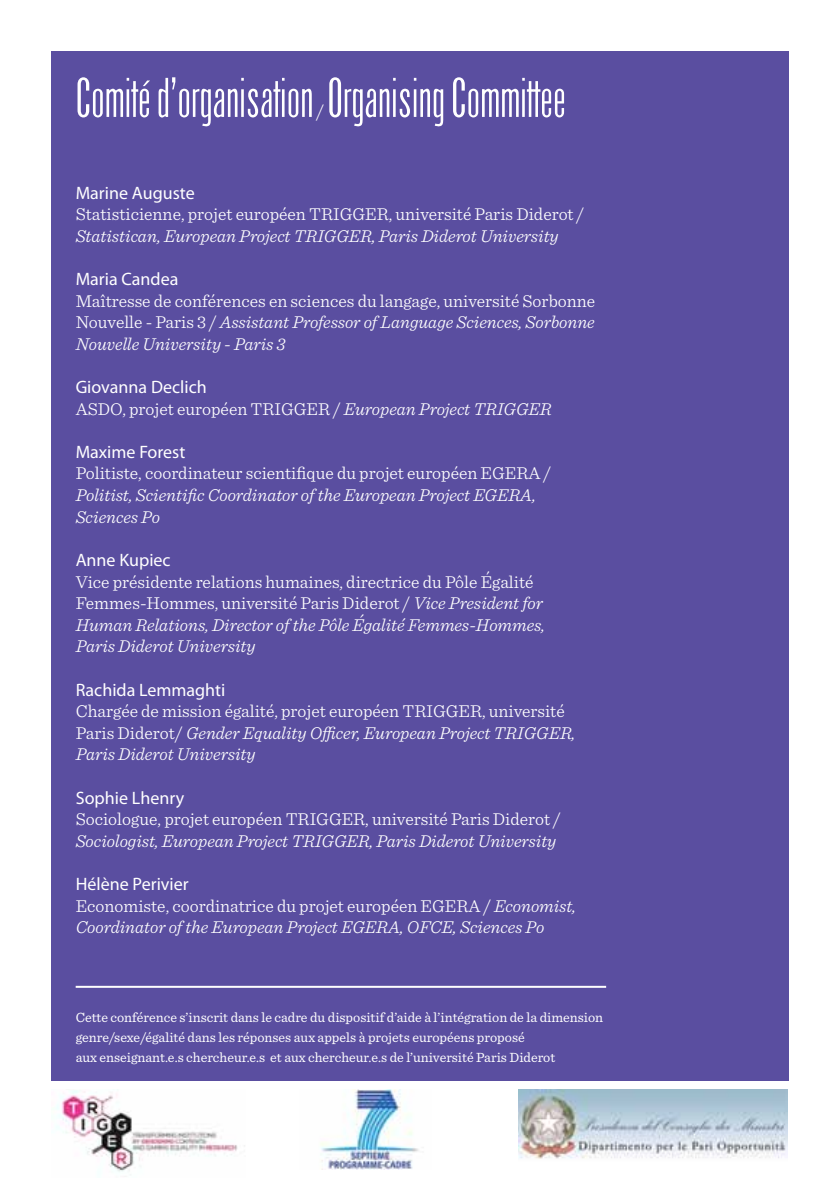
<style>
.page{position:relative;width:840px;height:1191px;background:#fff}
.page>*{position:absolute;margin:0;border:0;box-sizing:border-box;transform-origin:0 0}
.t1{font:50px "Arizona";color:#fff}
.t2{font:300 18px/21.6px "Sentinel";color:#fff}
.t3{font:italic 300 18px/21.6px "Sentinel";color:#fff}
.t4{font:18px "Myriad Pro";color:#fff}
.t5{font:14px/20px "Sentinel";color:#fff}
.s1{font-style:italic}
.s2{font-style:normal}
</style>
<div class="page">
<div style="left:51px;top:51px;width:737px;height:1030px;background:#5a4ea0"></div>
<img style="left:518px;top:1089px;width:268px;height:70px">
<img style="left:320px;top:1089px;width:99px;height:80px">
<img style="left:56px;top:1089px;width:189px;height:83px">
<hr style="left:76px;top:985px;width:529px;height:2px;background:#fff">
<h1 class="t1" style="left:76px;top:68px;width:491px">Comité d’organisation Organising Committee</h1>
<p class="t2" style="left:317px;top:99px;width:9px">/</p>
<p class="t4" style="left:76px;top:181px;width:120px">Marine Auguste</p>
<p class="t2" style="left:76px;top:202px;width:510px">Statisticienne, projet européen TRIGGER, université Paris Diderot /</p>
<p class="t3" style="left:76px;top:224px;width:484px">Statistican, European Project TRIGGER, Paris Diderot University</p>
<p class="t4" style="left:76px;top:268px;width:104px">Maria Candea</p>
<p class="t2" style="left:76px;top:288px;width:520px;text-align:justify">Maîtresse de conférences en sciences du langage, université Sorbonne Nouvelle - Paris 3 / <span class="s1">Assistant Professor of Language Sciences, Sorbonne Nouvelle University - Paris 3</span></p>
<p class="t4" style="left:76px;top:376px;width:132px">Giovanna Declich</p>
<p class="t2" style="left:76px;top:396px;width:477px">ASDO, projet européen TRIGGER / <span class="s1">European Project TRIGGER</span></p>
<p class="t4" style="left:76px;top:441px;width:111px">Maxime Forest</p>
<p class="t2" style="left:76px;top:461px;width:476px">Politiste, coordinateur scientifique du projet européen EGERA /</p>
<p class="t3" style="left:76px;top:483px;width:461px">Politist, Scientific Coordinator of the European Project EGERA,<br>Sciences Po</p>
<p class="t4" style="left:76px;top:549px;width:96px">Anne Kupiec</p>
<p class="t2" style="left:76px;top:569px;width:470px">Vice présidente relations humaines, directrice du Pôle Égalité Femmes-Hommes, université Paris Diderot / <span class="s1">Vice President for Human Relations, Director of the Pôle Égalité Femmes-Hommes, Paris Diderot University</span></p>
<p class="t4" style="left:76px;top:678px;width:151px">Rachida Lemmaghti</p>
<p class="t2" style="left:76px;top:699px;width:501px">Chargée de mission égalité, projet européen TRIGGER, université<br>Paris Diderot/ <span class="s1">Gender Equality Officer, European Project TRIGGER,<br>Paris Diderot University</span></p>
<p class="t4" style="left:76px;top:786px;width:110px">Sophie Lhenry</p>
<p class="t2" style="left:76px;top:807px;width:486px">Sociologue, projet européen TRIGGER, université Paris Diderot /</p>
<p class="t3" style="left:76px;top:828px;width:482px">Sociologist, European Project TRIGGER, Paris Diderot University</p>
<p class="t4" style="left:76px;top:873px;width:114px">Hélène Perivier</p>
<p class="t3" style="left:76px;top:893px;width:501px"><span class="s2">Economiste, coordinatrice du projet européen EGERA /</span> Economist,<br>Coordinator of the European Project EGERA, OFCE, Sciences Po</p>
<p class="t5" style="left:76px;top:1006px;width:528px">Cette conférence s’inscrit dans le cadre du dispositif d’aide à l’intégration de la dimension genre/sexe/égalité dans les réponses aux appels à projets européens proposé<br>aux enseignant.e.s chercheur.e.s et aux chercheur.e.s de l’université Paris Diderot</p>
</div>
